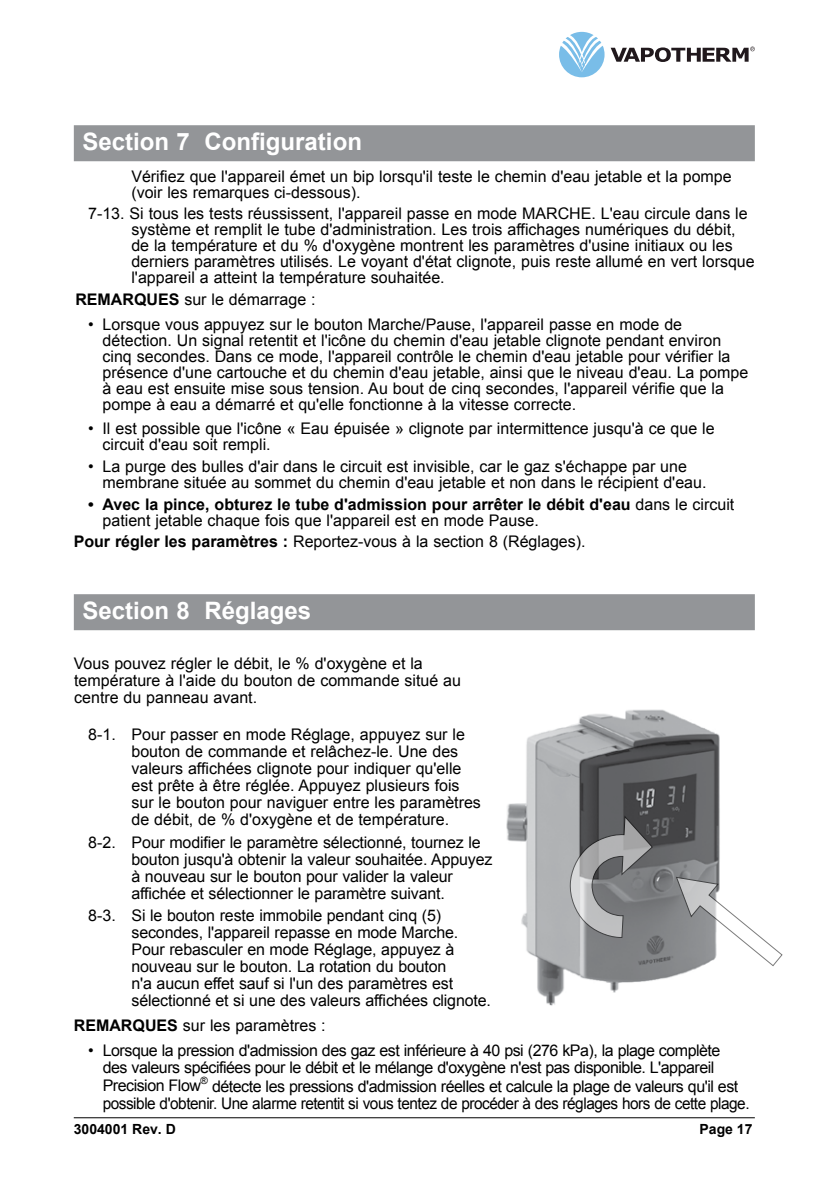
<style>
.page{position:relative;width:840px;height:1191px;background:#fff}
.page>*{position:absolute;margin:0;border:0;box-sizing:border-box;transform-origin:0 0}
.t1{font:700 24px "Arial";color:#fff}
.t2{font:16px/17px "Arial";color:#000}
.t3{font:16px/17.4px "Arial";letter-spacing:-.03em;color:#000}
.t4{font:700 14px "Arial";color:#000}
.t5{font:10px "Arial";color:#000}
.s1{font-weight:700}
</style>
<div class="page">
<hr style="left:74px;top:1117px;width:680px;height:1px;background:#000">
<svg style="left:559px;top:32px;width:45px;height:45px"></svg>
<svg style="left:610px;top:47px;width:144px;height:15px"></svg>
<div style="left:74px;top:125px;width:680px;height:36px;background:#939598"></div>
<div style="left:74px;top:594px;width:680px;height:36px;background:#939598"></div>
<img style="left:506px;top:709px;width:214px;height:297px">
<svg style="left:674px;top:876px;width:108px;height:91px"></svg>
<svg style="left:569px;top:814px;width:84px;height:124px;background:#8a8b8d"></svg>
<h1 class="t1" style="left:82px;top:126px;width:281px">Section 7 Configuration</h1>
<p class="t2" style="left:131px;top:168px;width:601px;line-height:16px">Vérifiez que l'appareil émet un bip lorsqu'il teste le chemin d'eau jetable et la pompe (voir les remarques ci-dessous).</p>
<p class="t2" style="left:131px;top:206px;width:624px;line-height:16px;text-indent:-43px">7-13. Si tous les tests réussissent, l'appareil passe en mode MARCHE. L'eau circule dans le système et remplit le tube d'administration. Les trois affichages numériques du débit, de la température et du % d'oxygène montrent les paramètres d'usine initiaux ou les derniers paramètres utilisés. Le voyant d'état clignote, puis reste allumé en vert lorsque l'appareil a atteint la température souhaitée.</p>
<p class="t2" style="left:75px;top:291px;width:242px"><span class="s1">REMARQUES</span> sur le démarrage :</p>
<p class="t2" style="left:102px;top:316px;width:647px;line-height:16px;text-indent:-14px">• Lorsque vous appuyez sur le bouton Marche/Pause, l'appareil passe en mode de détection. Un signal retentit et l'icône du chemin d'eau jetable clignote pendant environ cinq secondes. Dans ce mode, l'appareil contrôle le chemin d'eau jetable pour vérifier la présence d'une cartouche et du chemin d'eau jetable, ainsi que le niveau d'eau. La pompe à eau est ensuite mise sous tension. Au bout de cinq secondes, l'appareil vérifie que la pompe à eau a démarré et qu'elle fonctionne à la vitesse correcte.</p>
<p class="t2" style="left:102px;top:421px;width:613px;line-height:16px;text-indent:-14px">• Il est possible que l'icône « Eau épuisée » clignote par intermittence jusqu'à ce que le circuit d'eau soit rempli.</p>
<p class="t2" style="left:102px;top:458px;width:605px;line-height:16px;text-indent:-14px">• La purge des bulles d'air dans le circuit est invisible, car le gaz s'échappe par une membrane située au sommet du chemin d'eau jetable et non dans le récipient d'eau.</p>
<p class="t2" style="left:102px;top:496px;width:633px;line-height:16px;text-indent:-14px"><span class="s1">• Avec la pince, obturez le tube d'admission pour arrêter le débit d'eau</span> dans le circuit patient jetable chaque fois que l'appareil est en mode Pause.</p>
<p class="t2" style="left:74px;top:533px;width:513px"><span class="s1">Pour régler les paramètres :</span> Reportez-vous à la section 8 (Réglages).</p>
<h1 class="t1" style="left:82px;top:595px;width:230px">Section 8 Réglages</h1>
<p class="t2" style="left:74px;top:655px;width:388px">Vous pouvez régler le débit, le % d'oxygène et la température à l'aide du bouton de commande situé au centre du panneau avant.</p>
<p class="t2" style="left:131px;top:726px;width:351px;text-indent:-43px">8-1. Pour passer en mode Réglage, appuyez sur le bouton de commande et relâchez-le. Une des valeurs affichées clignote pour indiquer qu'elle est prête à être réglée. Appuyez plusieurs fois sur le bouton pour naviguer entre les paramètres de débit, de % d'oxygène et de température.</p>
<p class="t2" style="left:131px;top:833px;width:362px;text-indent:-43px">8-2. Pour modifier le paramètre sélectionné, tournez le bouton jusqu'à obtenir la valeur souhaitée. Appuyez à nouveau sur le bouton pour valider la valeur affichée et sélectionner le paramètre suivant.</p>
<p class="t2" style="left:131px;top:907px;width:361px;text-indent:-43px">8-3. Si le bouton reste immobile pendant cinq (5) secondes, l'appareil repasse en mode Marche.<br>Pour rebasculer en mode Réglage, appuyez à nouveau sur le bouton. La rotation du bouton<br>n'a aucun effet sauf si l'un des paramètres est sélectionné et si une des valeurs affichées clignote.</p>
<p class="t2" style="left:74px;top:1017px;width:253px"><span class="s1">REMARQUES</span> sur les paramètres :</p>
<p class="t3" style="left:103px;top:1042px;width:619px;text-indent:-14px">• Lorsque la pression d'admission des gaz est inférieure à 40 psi (276 kPa), la plage complète des valeurs spécifiées pour le débit et le mélange d'oxygène n'est pas disponible. L'appareil<br>Precision Flow</p>
<p class="t5" style="left:200px;top:1073px;width:9px">®</p>
<p class="t3" style="left:103px;top:1077px;width:648px;text-indent:109px">détecte les pressions d'admission réelles et calcule la plage de valeurs qu'il est possible d'obtenir. Une alarme retentit si vous tentez de procéder à des réglages hors de cette plage.</p>
<p class="t4" style="left:74px;top:1121px;width:103px">3004001 Rev. D</p>
<p class="t4" style="left:699px;top:1119px;width:54px">Page 17</p>
</div>
